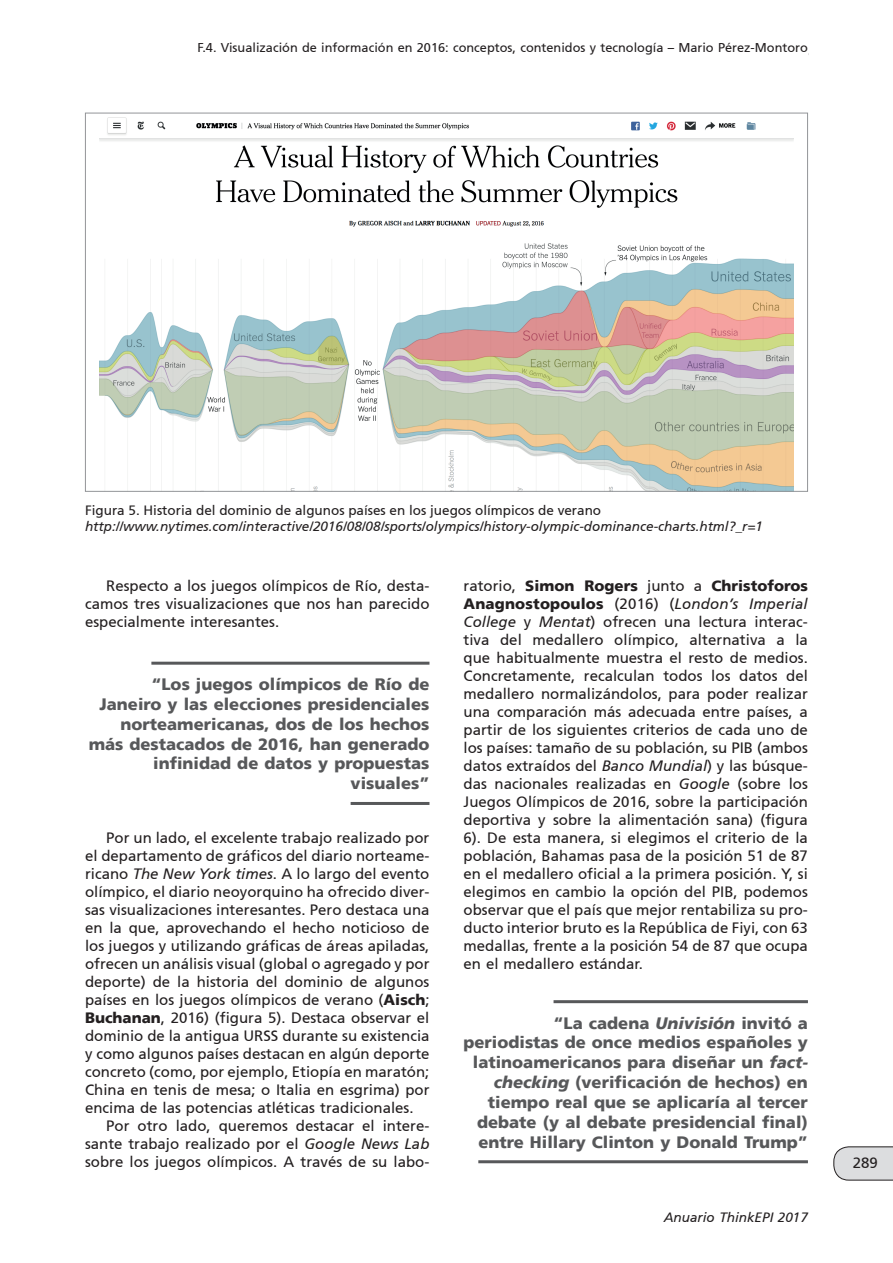
<style>
.page{position:relative;width:893px;height:1263px;background:#fff}
.page>*{position:absolute;margin:0;border:0;box-sizing:border-box;transform-origin:0 0}
.t1{font:900 16.5px/19.8px "Frutiger 75";color:#57585a;text-align:right}
.t2{font:15px/18px "Frutiger 55 Roman";color:#231f20;text-align:justify}
.t3{font:italic 15px "Frutiger 56";letter-spacing:.01em;color:#231f20}
.t4{font:900 15px "Frutiger 75";color:#231f20}
.t5{font:italic 13.5px "Frutiger 56";color:#231f20}
.t6{font:13.5px "Frutiger 55 Roman";color:#231f20}
.t7{font:12.75px "Frutiger 55 Roman";color:#231f20}
.t8{font:italic 12.75px "Frutiger 56";color:#231f20}
.s1{font-family:"Frutiger 56";font-style:italic}
.s2{font-family:"Frutiger 75";font-weight:900}
.s3{font-family:"Frutiger 55 Roman";font-weight:400}
.s4{font-family:"Frutiger 75";font-weight:900;font-style:normal}
.s5{font-family:"Frutiger 55 Roman";font-style:normal}
.s6{font-family:"Frutiger 76";font-style:italic}
</style>
<div class="page">
<svg style="left:833px;top:1146px;width:60px;height:34px;background:#d4d4d6"></svg>
<img style="left:100px;top:117px;width:693px;height:373px">
<hr style="left:151px;top:662px;width:278px;height:3px;background:#57585a">
<hr style="left:351px;top:802px;width:78px;height:3px;background:#57585a">
<hr style="left:553px;top:1000px;width:255px;height:3px;background:#57585a">
<hr style="left:478px;top:1160px;width:330px;height:3px;background:#57585a">
<p class="t7" style="left:198px;top:40px;width:612px">F.4. Visualización de información en 2016: conceptos, contenidos y tecnología – Mario Pérez-Montoro</p>
<p class="t8" style="left:362px;top:49px;width:448px">??????????????????????????????????????????????????????????????????????</p>
<p class="t6" style="left:85px;top:502px;width:518px">Figura 5. Historia del dominio de algunos países en los juegos olímpicos de verano</p>
<p class="t5" style="left:85px;top:519px;width:679px">http://www.nytimes.com/interactive/2016/08/08/sports/olympics/history-olympic-dominance-charts.html?_r=1</p>
<p class="t2" style="left:85px;top:577px;width:346px;text-indent:21px">Respecto a los juegos olímpicos de Río, desta&shy;camos tres visualizaciones que nos han parecido especialmente interesantes.</p>
<p class="t1" style="left:89px;top:674px;width:342px">“Los juegos olímpicos de Río de<br>Janeiro y las elecciones presidenciales norteamericanas, dos de los hechos más destacados de 2016, han generado infinidad de datos y propuestas visuales”</p>
<p class="t2" style="left:85px;top:829px;width:346px;text-indent:21px">Por un lado, el excelente trabajo realizado por el departamento de gráficos del diario norteame&shy;ricano <span class="s1">The New York times</span>. A lo largo del evento olímpico, el diario neoyorquino ha ofrecido diver&shy;sas visualizaciones interesantes. Pero destaca una en la que, aprovechando el hecho noticioso de los juegos y utilizando gráficas de áreas apiladas, ofrecen un análisis visual (global o agregado y por deporte) de la historia del dominio de algunos países en los juegos olímpicos de verano (<span class="s2">Aisch</span>; <span class="s2">Buchanan</span>, 2016) (figura 5). Destaca observar el dominio de la antigua URSS durante su existencia y como algunos países destacan en algún deporte concreto (como, por ejemplo, Etiopía en maratón; China en tenis de mesa; o Italia en esgrima) por encima de las potencias atléticas tradicionales.</p>
<p class="t2" style="left:85px;top:1117px;width:346px;text-indent:21px">Por otro lado, queremos destacar el intere&shy;sante trabajo realizado por el <span class="s1">Google News Lab </span>sobre los juegos olímpicos. A través de su labo-</p>
<p class="t4" style="left:463px;top:577px;width:346px"><span class="s3">ratorio,</span> Simon Rogers <span class="s3">junto a</span> Christoforos</p>
<p class="t3" style="left:463px;top:595px;width:346px"><span class="s4">Anagnostopoulos</span> <span class="s5">(2016) (</span>London’s Imperial</p>
<p class="t2" style="left:463px;top:613px;width:346px"><span class="s1">College</span> y <span class="s1">Mentat</span>) ofrecen una lectura interac&shy;tiva del medallero olímpico, alternativa a la que habitualmente muestra el resto de medios.<br>Concretamente, recalculan todos los datos del medallero normalizándolos, para poder realizar una comparación más adecuada entre países, a partir de los siguientes criterios de cada uno de los países: tamaño de su población, su PIB (ambos datos extraídos del <span class="s1">Banco Mundial</span>) y las búsque&shy;das nacionales realizadas en <span class="s1">Google</span> (sobre los Juegos Olímpicos de 2016, sobre la participación deportiva y sobre la alimentación sana) (figura 6). De esta manera, si elegimos el criterio de la población, Bahamas pasa de la posición 51 de 87 en el medallero oficial a la primera posición. Y, si elegimos en cambio la opción del PIB, podemos observar que el país que mejor rentabiliza su pro&shy;ducto interior bruto es la República de Fiyi, con 63 medallas, frente a la posición 54 de 87 que ocupa en el medallero estándar.</p>
<p class="t1" style="left:463px;top:1013px;width:346px">“La cadena <span class="s6">Univisión</span> invitó a periodistas de once medios españoles y latinoamericanos para diseñar un <span class="s6">fact&shy;checking</span> (verificación de hechos) en tiempo real que se aplicaría al tercer debate (y al debate presidencial final) entre Hillary Clinton y Donald Trump”</p>
<p class="t5" style="left:664px;top:1209px;width:146px">Anuario ThinkEPI 2017</p>
<p class="t2" style="left:853px;top:1154px;width:27px">289</p>
</div>
